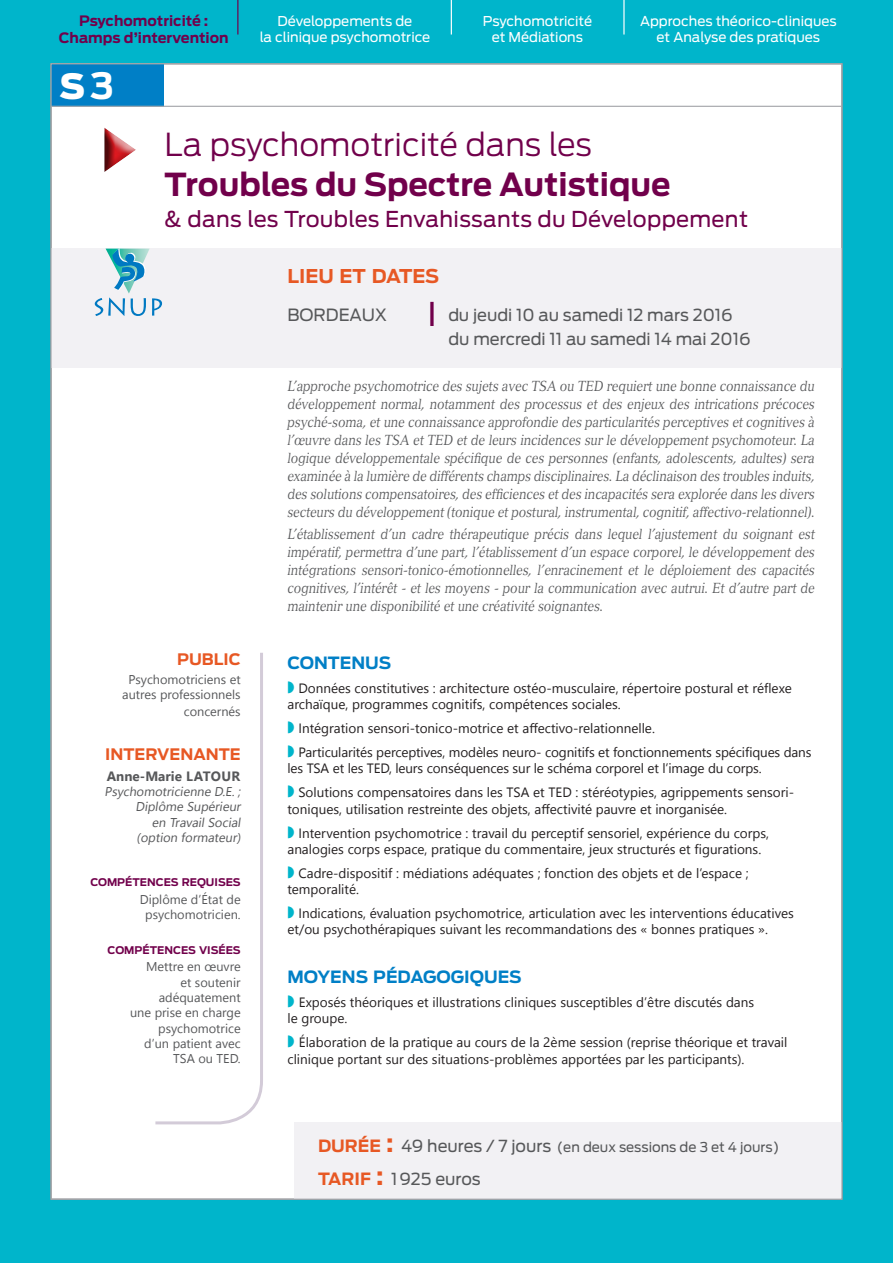
<style>
.page{position:relative;width:893px;height:1263px;background:#00b5cb}
.page>*{position:absolute;margin:0;border:0;box-sizing:border-box;transform-origin:0 0}
.t1{font:700 45px "Antenna";color:#fff}
.t2{font:700 31.5px "Antenna";color:#71004b}
.t3{font:300 31.5px "Antenna";color:#71004b}
.t4{font:21.75px "Antenna";letter-spacing:.015em;color:#71004b}
.t5{font:700 18.9px "Antenna";color:#e75824}
.t6{font:700 16.8px "Antenna";color:#007fc6}
.t7{font:16.5px/24px "Antenna";color:#57585a}
.t8{font:700 15.75px "Antenna";color:#e75824}
.t9{font:italic 14.25px/18px "Versailles LT Std";color:#57585a;text-align:justify;scale:.85 1}
.t10{font:700 14.25px/17.1px "Antenna";color:#71004b;text-align:center}
.t11{font:13.5px/24px "Segoe UI";color:#231f20}
.t12{font:13.5px/16.2px "Antenna";color:#fff;text-align:center}
.t13{font:13.5px "Antenna";color:#57585a}
.t14{font:700 13.5px "Segoe UI";color:#57585a}
.t15{font:12.75px/15.3px "Segoe UI";color:#57585a;text-align:right}
.t16{font:700 10.5px "Antenna";color:#71004b}
.s1{font-size:36px}
.s2{font-size:16.8px}
.s3{font-size:32.55px;color:#71004b}
.s4{font-weight:700;font-size:16.8px;color:#e75824}
.s5{font-weight:700;font-size:24px;color:#e75824}
.s6{font-size:16.5px}
</style>
<div class="page">
<div style="left:50px;top:63px;width:792px;height:1137px;background:#fff"></div>
<div style="left:51px;top:64px;width:112px;height:42px;background:#007fc6"></div>
<hr style="left:51px;top:106px;width:791px;height:1px;background:#a8a9ad">
<svg style="left:155px;top:652px;width:108px;height:473px"></svg>
<div style="left:51px;top:249px;width:791px;height:119px;background:#f2f1f4"></div>
<div style="left:294px;top:1123px;width:548px;height:76px;background:#f2f1f4"></div>
<svg style="left:95px;top:248px;width:67px;height:68px"></svg>
<hr style="left:237px;top:0;width:1px;height:35px;background:#71004b">
<hr style="left:451px;top:0;width:1px;height:35px;background:#fff">
<hr style="left:623px;top:0;width:2px;height:35px;background:#fff">
<div style="left:103px;top:127px;width:30px;height:47px;background:#231f20;opacity:.75"></div>
<p class="t10" style="left:59px;top:13px;width:171px">Psychomotricité :<br>Champs d’intervention</p>
<h1 class="t1" style="left:60px;top:56px;width:56px">s<span class="s1">3</span></h1>
<p class="t12" style="left:260px;top:13px;width:172px">Développements de<br>la clinique psychomotrice</p>
<p class="t12" style="left:483px;top:13px;width:111px">Psychomotricité et Médiations</p>
<p class="t12" style="left:640px;top:13px;width:198px">Approches théorico-cliniques et Analyse des pratiques</p>
<h2 class="t3" style="left:165px;top:126px;width:429px">La psychomotricité dans les</h2>
<h2 class="t2" style="left:165px;top:166px;width:508px">Troubles du Spectre Autistique</h2>
<h3 class="t4" style="left:165px;top:206px;width:585px">&amp; dans les Troubles Envahissants du Développement</h3>
<h3 class="t5" style="left:287px;top:265px;width:153px">LIEU ET DATES</h3>
<p class="t7" style="left:448px;top:303px;width:304px;text-indent:-161px"><span class="s2">BORDEAUX</span> <span class="s3">I</span> du jeudi 10 au samedi 12 mars 2016 du mercredi 11 au samedi 14 mai 2016</p>
<p class="t8" style="left:177px;top:649px;width:65px">PUBLIC</p>
<p class="t15" style="left:122px;top:671px;width:120px;line-height:15.8px">Psychomotriciens et autres professionnels concernés</p>
<p class="t8" style="left:105px;top:745px;width:137px">INTERVENANTE</p>
<p class="t14" style="left:107px;top:765px;width:135px">Anne-Marie LATOUR</p>
<p class="t15" style="left:105px;top:783px;width:140px">Psychomotricienne D.E. ;<br>Diplôme Supérieur<br>en Travail Social<br>(option formateur)</p>
<p class="t16" style="left:90px;top:876px;width:152px">COMPÉTENCES REQUISES</p>
<p class="t15" style="left:140px;top:891px;width:102px;text-align:center">Diplôme d’État de psychomotricien.</p>
<p class="t16" style="left:108px;top:944px;width:135px">COMPÉTENCES VISÉES</p>
<p class="t15" style="left:130px;top:959px;width:112px">Mettre en œuvre<br>et soutenir adéquatement<br>une prise en charge psychomotrice<br>d’un patient avec<br>TSA ou TED.</p>
<p class="t9" style="left:287px;top:377px;width:622px">L’approche psychomotrice des sujets avec TSA ou TED requiert une bonne connaissance du développement normal, notamment des processus et des enjeux des intrications précoces psyché-soma, et une connaissance approfondie des particularités perceptives et cognitives à l’œuvre dans les TSA et TED et de leurs incidences sur le développement psychomoteur. La logique développementale spécifique de ces personnes (enfants, adolescents, adultes) sera examinée à la lumière de différents champs disciplinaires. La déclinaison des troubles induits, des solutions compensatoires, des efficiences et des incapacités sera explorée dans les divers secteurs du développement (tonique et postural, instrumental, cognitif, affectivo-relationnel).</p>
<p class="t9" style="left:287px;top:525px;width:622px">L’établissement d’un cadre thérapeutique précis dans lequel l’ajustement du soignant est impératif, permettra d’une part, l’établissement d’un espace corporel, le développement des intégrations sensori-tonico-émotionnelles, l’enracinement et le déploiement des capacités cognitives, l’intérêt - et les moyens - pour la communication avec autrui. Et d’autre part de maintenir une disponibilité et une créativité soignantes.</p>
<p class="t6" style="left:287px;top:653px;width:105px">CONTENUS</p>
<p class="t11" style="left:287px;top:679px;width:506px;line-height:16.2px;text-indent:11px">Données constitutives : architecture ostéo-musculaire, répertoire postural et réflexe archaïque, programmes cognitifs, compétences sociales.</p>
<p class="t11" style="left:298px;top:716px;width:515px">Intégration sensori-tonico-motrice et affectivo-relationnelle.<br>Particularités perceptives, modèles neuro- cognitifs et fonctionnements spécifiques dans</p>
<p class="t11" style="left:298px;top:756px;width:497px;text-indent:-11px">les TSA et les TED, leurs conséquences sur le schéma corporel et l’image du corps.<br>Solutions compensatoires dans les TSA et TED : stéréotypies, agrippements sensori-</p>
<p class="t11" style="left:298px;top:796px;width:472px;text-indent:-11px">toniques, utilisation restreinte des objets, affectivité pauvre et inorganisée.<br>Intervention psychomotrice : travail du perceptif sensoriel, expérience du corps,</p>
<p class="t11" style="left:287px;top:836px;width:475px;text-align:center">analogies corps espace, pratique du commentaire, jeux structurés et figurations.<br>Cadre-dispositif : médiations adéquates ; fonction des objets et de l’espace ;</p>
<p class="t11" style="left:298px;top:877px;width:497px;text-indent:-11px">temporalité.<br>Indications, évaluation psychomotrice, articulation avec les interventions éducatives</p>
<p class="t11" style="left:287px;top:917px;width:482px">et/ou psychothérapiques suivant les recommandations des « bonnes pratiques ».</p>
<p class="t6" style="left:287px;top:967px;width:236px">MOYENS PÉDAGOGIQUES</p>
<p class="t11" style="left:287px;top:994px;width:468px;line-height:16.2px;text-indent:11px">Exposés théoriques et illustrations cliniques susceptibles d’être discutés dans le groupe.</p>
<p class="t11" style="left:287px;top:1034px;width:501px;line-height:16.2px;text-indent:11px">Élaboration de la pratique au cours de la 2ème session (reprise théorique et travail clinique portant sur des situations-problèmes apportées par les participants).</p>
<p class="t13" style="left:318px;top:1139px;width:463px"><span class="s4">DURÉE</span> <span class="s5">:</span> <span class="s6">49 heures / 7 jours</span> (en deux sessions de 3 et 4 jours)</p>
<p class="t7" style="left:318px;top:1167px;width:164px"><span class="s4">TARIF</span> <span class="s5">:</span> 1925 euros</p>
</div>
